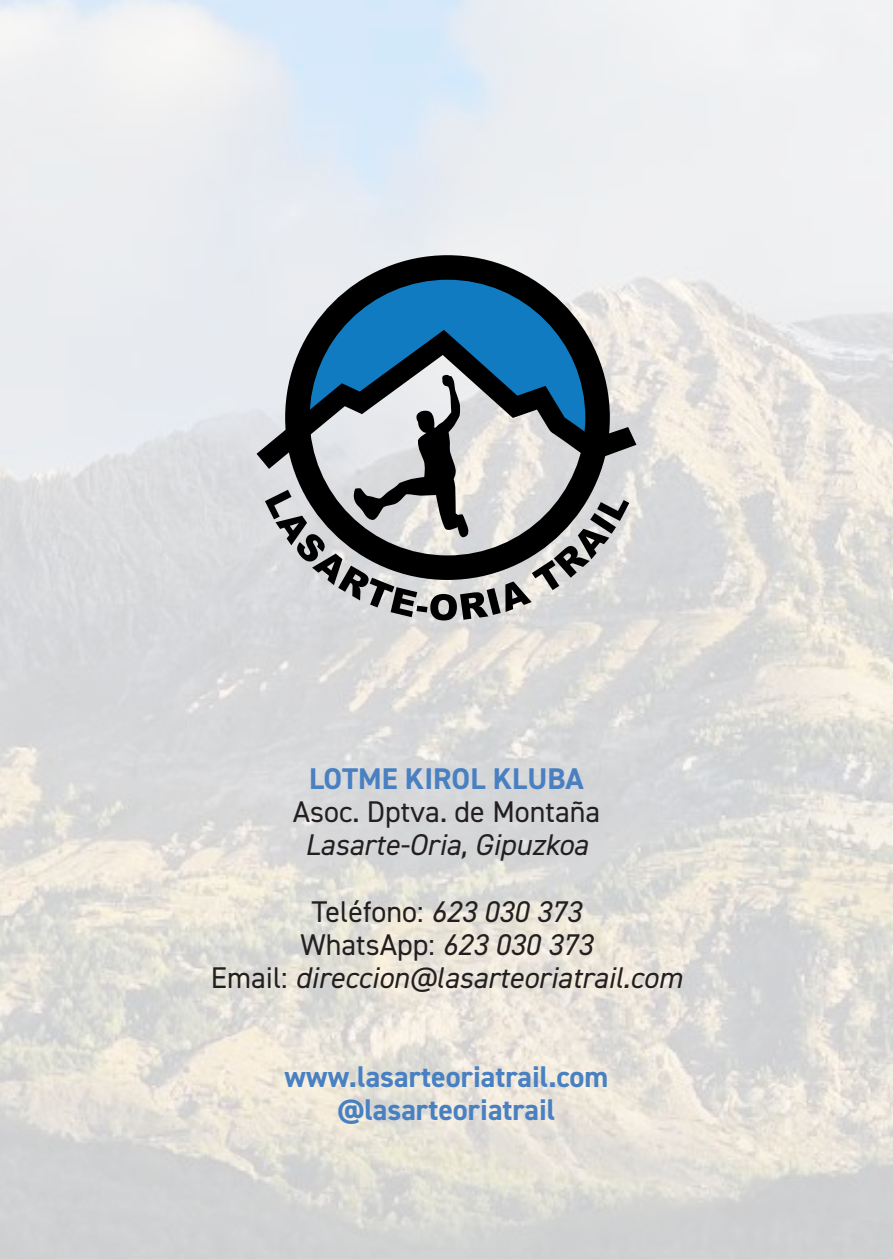
<style>
.page{position:relative;width:893px;height:1259px;background:#fff}
.page>*{position:absolute;margin:0;border:0;box-sizing:border-box;transform-origin:0 0}
.t1{font:italic 30px/33px "DIN2014";color:#231f20;text-align:center}
.t2{font:700 30px/33px "DIN2014";color:#4880c2;text-align:center}
.t3{font:30px "DIN2014";color:#231f20}
.s1{font-style:normal}
</style>
<div class="page">
<svg style="left:285px;top:255px;width:325px;height:75px;background:#64869c"></svg>
<svg style="left:257px;top:330px;width:379px;height:139px;background:#4c7c9c"></svg>
<svg style="left:265px;top:375px;width:364px;height:245px;background:#8c8f93"></svg>
<p class="t2" style="left:309px;top:762px;width:276px">LOTME KIROL KLUBA</p>
<p class="t3" style="left:293px;top:793px;width:309px">Asoc. Dptva. de Montaña</p>
<p class="t1" style="left:305px;top:828px;width:285px">Lasarte-Oria, Gipuzkoa</p>
<p class="t1" style="left:211px;top:894px;width:473px"><span class="s1">Teléfono:</span> 623 030 373<br><span class="s1">WhatsApp:</span> 623 030 373<br><span class="s1">Email:</span> direccion@lasarteoriatrail.com</p>
<p class="t2" style="left:285px;top:1059px;width:325px">www.lasarteoriatrail.com @lasarteoriatrail</p>
</div>
